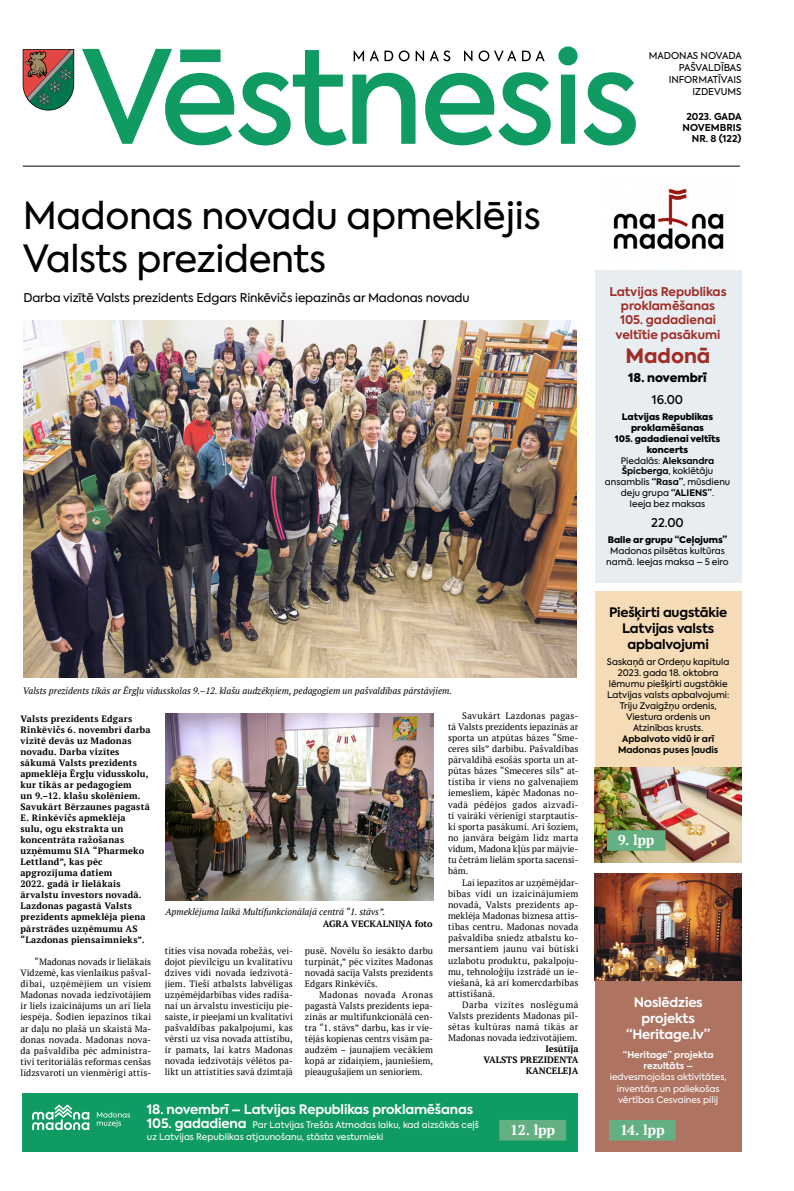
<style>
.page{position:relative;width:794px;height:1191px;background:#fff}
.page>*{position:absolute;margin:0;border:0;box-sizing:border-box;transform-origin:0 0}
.t1{font:37.3px/43.1px "Axiforma";letter-spacing:-.01em;color:#000}
.t2{font:800 19.8px "Axiforma";color:#a02d27}
.t3{font:700 14.1px "PT Serif";letter-spacing:-.025em;color:#fff}
.t4{font:700 13px/15.9px "Axiforma";letter-spacing:-.015em;color:#fff;text-align:center}
.t5{font:700 13px/15.6px "Axiforma";letter-spacing:-.015em;color:#000;text-align:center}
.t6{font:12px "Axiforma";letter-spacing:-.01em;color:#000}
.t7{font:700 12px/14.4px "Axiforma";color:#a02d27;text-align:center}
.t8{font:900 12px "Axiforma";color:#000}
.t9{font:500 12px "Axiforma";color:#000}
.t10{font:9.5px/12.1px "Axiforma";color:#000;text-align:right}
.t11{font:700 9.5px/11.4px "Axiforma";color:#000;text-align:right}
.t12{font:9.2px/11.1px "PT Serif";letter-spacing:.01em;color:#000;text-align:justify}
.t13{font:700 9.2px/11px "PT Serif";letter-spacing:.02em;color:#000}
.t14{font:italic 9.2px "PT Serif";color:#000}
.t15{font:700 9.2px/11px "PT Serif";color:#000;text-align:right}
.t16{font:9px/10.8px "Axiforma";color:#000;text-align:center}
.t17{font:9px/11.1px "Axiforma";color:#fff}
.t18{font:700 9px/11px "Axiforma";color:#000;text-align:center}
.t19{font:700 9px/11.1px "Axiforma";color:#fff;text-align:center}
.t20{font:900 9px "Axiforma";color:#000}
.s1{font-weight:700;font-size:13px}
.s2{font-weight:900}
.s3{font-weight:700}
</style>
<div class="page">
<div style="left:595px;top:197px;width:146px;height:386px;background:#e7edf1"></div>
<div style="left:595px;top:591px;width:146px;height:272px;background:#f5dbb6"></div>
<div style="left:595px;top:878px;width:146px;height:274px;background:#af7361"></div>
<hr style="left:23px;top:166px;width:717px;height:1px;background:#000">
<svg style="left:82px;top:46px;width:554px;height:99px"></svg>
<svg style="left:354px;top:50px;width:190px;height:11px"></svg>
<svg style="left:23px;top:49px;width:51px;height:61px;background:#716c5c"></svg>
<div style="left:23px;top:1093px;width:555px;height:59px;background:#109b63"></div>
<div style="left:499px;top:1120px;width:67px;height:20px;background:#64b082"></div>
<img style="left:23px;top:320px;width:553px;height:358px">
<img style="left:165px;top:713px;width:269px;height:187px">
<div style="left:585px;top:178px;width:170px;height:91px;background:#fff"></div>
<img style="left:613px;top:188px;width:111px;height:62px">
<svg style="left:97px;top:1111px;width:33px;height:16px"></svg>
<svg style="left:32px;top:1104px;width:57px;height:26px"></svg>
<img style="left:595px;top:768px;width:146px;height:94px">
<div style="left:607px;top:830px;width:58px;height:20px;background:#64b082"></div>
<img style="left:595px;top:873px;width:146px;height:107px">
<div style="left:609px;top:1120px;width:66px;height:20px;background:#64b082"></div>
<h1 class="t1" style="left:23px;top:194px;width:519px">Madonas novadu apmeklējis<br>Valsts prezidents</h1>
<h3 class="t6" style="left:23px;top:290px;width:448px">Darba vizītē Valsts prezidents Edgars Rinkēvičs iepazinās ar Madonas novadu</h3>
<p class="t14" style="left:23px;top:685px;width:431px">Valsts prezidents tikās ar Ērgļu vidusskolas 9.–12. klašu audzēkņiem, pedagogiem un pašvaldības pārstāvjiem.</p>
<p class="t13" style="left:20px;top:713px;width:132px">Valsts prezidents Edgars<br>Rinkēvičs 6. novembrī darba vizītē devās uz Madonas novadu. Darba vizītes sākumā Valsts prezidents apmeklēja Ērgļu vidusskolu, kur tikās ar pedagogiem<br>un 9.–12. klašu skolēniem.<br>Savukārt Bērzaunes pagastā<br>E. Rinkēvičs apmeklēja<br>sulu, ogu ekstrakta un koncentrāta ražošanas uzņēmumu SIA “Pharmeko<br>Lettland”, kas pēc apgrozījuma datiem<br>2022. gadā ir lielākais ārvalstu investors novadā.<br>Lazdonas pagastā Valsts prezidents apmeklēja piena pārstrādes uzņēmumu AS “Lazdonas piensaimnieks”.</p>
<p class="t12" style="left:20px;top:955px;width:132px;text-indent:14px">“Madonas novads ir lielākais Vidzemē, kas vienlaikus pašval&shy;dībai, uzņēmējiem un visiem Madonas novada iedzīvotājiem ir liels izaicinājums un arī liela iespēja. Šodien iepazinos tikai ar daļu no plašā un skaistā Ma&shy;donas novada. Madonas nova&shy;da pašvaldība pēc administra&shy;tīvi teritoriālās reformas cenšas līdzsvaroti un vienmērīgi attīs-</p>
<p class="t12" style="left:165px;top:944px;width:130px">tīties visa novada robežās, vei&shy;dojot pievilcīgu un kvalitatīvu dzīves vidi novada iedzīvotā&shy;jiem. Tieši atbalsts labvēlīgas uzņēmējdarbības vides radīša&shy;nai un ārvalstu investīciju pie&shy;saiste, ir pieejami un kvalitatīvi pašvaldības pakalpojumi, kas vērsti uz visa novada attīstību, ir pamats, lai katrs Madonas novada iedzīvotājs vēlētos pa&shy;likt un attīstīties savā dzimtajā</p>
<p class="t12" style="left:305px;top:944px;width:130px">pusē. Novēlu šo iesākto darbu turpināt,” pēc vizītes Madonas novadā sacīja Valsts prezidents Edgars Rinkēvičs.</p>
<p class="t14" style="left:165px;top:906px;width:221px">Apmeklējuma laikā Multifunkcionālajā centrā “1. stāvs”.</p>
<p class="t15" style="left:323px;top:917px;width:111px">AGRA VECKALNIŅA foto</p>
<p class="t12" style="left:305px;top:988px;width:130px;text-indent:14px">Madonas novada Aronas pagastā Valsts prezidents iepa&shy;zinās ar multifunkcionālā cen&shy;tra “1. stāvs” darbu, kas ir vie&shy;tējās kopienas centrs visām pa&shy;audzēm – jaunajiem vecākiem kopā ar zīdaiņiem, jauniešiem, pieaugušajiem un senioriem.</p>
<p class="t12" style="left:448px;top:710px;width:132px;text-indent:14px">Savukārt Lazdonas pagas&shy;tā Valsts prezidents iepazinās ar sporta un atpūtas bāzes “Sme&shy;ceres sils” darbību. Pašvaldības pārvaldībā esošās sporta un at&shy;pūtas bāzes “Smeceres sils” at&shy;tīstība ir viens no galvenajiem iemesliem, kāpēc Madonas no&shy;vadā pēdējos gados aizvadī&shy;ti vairāki vērienīgi starptautis&shy;ki sporta pasākumi. Arī šoziem, no janvāra beigām līdz marta vidum, Madona kļūs par mājvie&shy;tu četrām lielām sporta sacensī&shy;bām.</p>
<p class="t12" style="left:448px;top:876px;width:132px;text-indent:14px">Lai iepazītos ar uzņēmējdar&shy;bības vidi un izaicinājumiem novadā, Valsts prezidents ap&shy;meklēja Madonas biznesa attīs&shy;tības centru. Madonas novada pašvaldība sniedz atbalstu ko&shy;mersantiem jaunu vai būtiski uzlabotu produktu, pakalpoju&shy;mu, tehnoloģiju izstrādē un ie&shy;viešanā, kā arī komercdarbības attīstīšanā.</p>
<p class="t12" style="left:448px;top:999px;width:132px;text-indent:14px">Darba vizītes noslēgumā Valsts prezidents Madonas pil&shy;sētas kultūras namā tikās ar Madonas novada iedzīvotājiem.</p>
<p class="t15" style="left:483px;top:1043px;width:96px">Iesūtīja<br>VALSTS PREZIDENTA<br>KANCELEJA</p>
<h3 class="t4" style="left:147px;top:1102px;width:328px">18. novembrī – Latvijas Republikas proklamēšanas</h3>
<p class="t17" style="left:147px;top:1118px;width:333px;line-height:12.1px"><span class="s1">105. gadadiena</span> Par Latvijas Trešās Atmodas laiku, kad aizsākās ceļš uz Latvijas Republikas atjaunošanu, stāsta vesturnieki</p>
<h3 class="t3" style="left:510px;top:1120px;width:47px">12. lpp</h3>
<p class="t10" style="left:649px;top:49px;width:94px">MADONAS NOVADA<br>PAŠVALDĪBAS<br>INFORMATĪVAIS<br>IZDEVUMS</p>
<p class="t11" style="left:682px;top:111px;width:61px">2023. GADA<br>NOVEMBRIS<br>NR. 8 (122)</p>
<h3 class="t7" style="left:609px;top:284px;width:119px">Latvijas Republikas proklamēšanas<br>105. gadadienai veltītie pasākumi</h3>
<h2 class="t2" style="left:625px;top:341px;width:86px">Madonā</h2>
<h3 class="t8" style="left:628px;top:369px;width:80px">18. novembrī</h3>
<h3 class="t9" style="left:652px;top:392px;width:33px">16.00</h3>
<p class="t16" style="left:605px;top:412px;width:127px"><span class="s2">Latvijas Republikas proklamēšanas<br>105. gadadienai veltīts koncerts<br></span>Piedalās: <span class="s3">Aleksandra<br>Špicberga</span>, koklētāju ansamblis <span class="s3">“Rasa”</span>, mūsdienu deju grupa <span class="s3">“ALIENS”</span>.<br>Ieeja bez maksas</p>
<h3 class="t9" style="left:651px;top:515px;width:34px">22.00</h3>
<p class="t20" style="left:607px;top:533px;width:121px">Balle ar grupu “Ceļojums”</p>
<p class="t16" style="left:606px;top:545px;width:124px">Madonas pilsētas kultūras namā. Ieejas maksa – 5 eiro</p>
<h3 class="t5" style="left:609px;top:605px;width:120px">Piešķirti augstākie<br>Latvijas valsts apbalvojumi</h3>
<p class="t16" style="left:607px;top:656px;width:124px">Saskaņā ar Ordeņu kapitula<br>2023. gada 18. oktobra lēmumu piešķirti augstākie<br>Latvijas valsts apbalvojumi:<br>Triju Zvaigžņu ordenis,<br>Viestura ordenis un<br>Atzinības krusts.</p>
<p class="t18" style="left:618px;top:733px;width:102px">Apbalvoto vidū ir arī<br>Madonas puses ļaudis</p>
<h3 class="t3" style="left:618px;top:830px;width:38px">9. lpp</h3>
<h3 class="t4" style="left:626px;top:994px;width:86px">Noslēdzies projekts “Heritage.lv”</h3>
<p class="t19" style="left:623px;top:1049px;width:92px">“Heritage” projekta rezultāts –</p>
<p class="t17" style="left:610px;top:1071px;width:118px;text-align:center">iedvesmojošas aktivitātes, inventārs un paliekošas vērtības Cesvaines pilij</p>
<h3 class="t3" style="left:620px;top:1120px;width:46px">14. lpp</h3>
</div>
